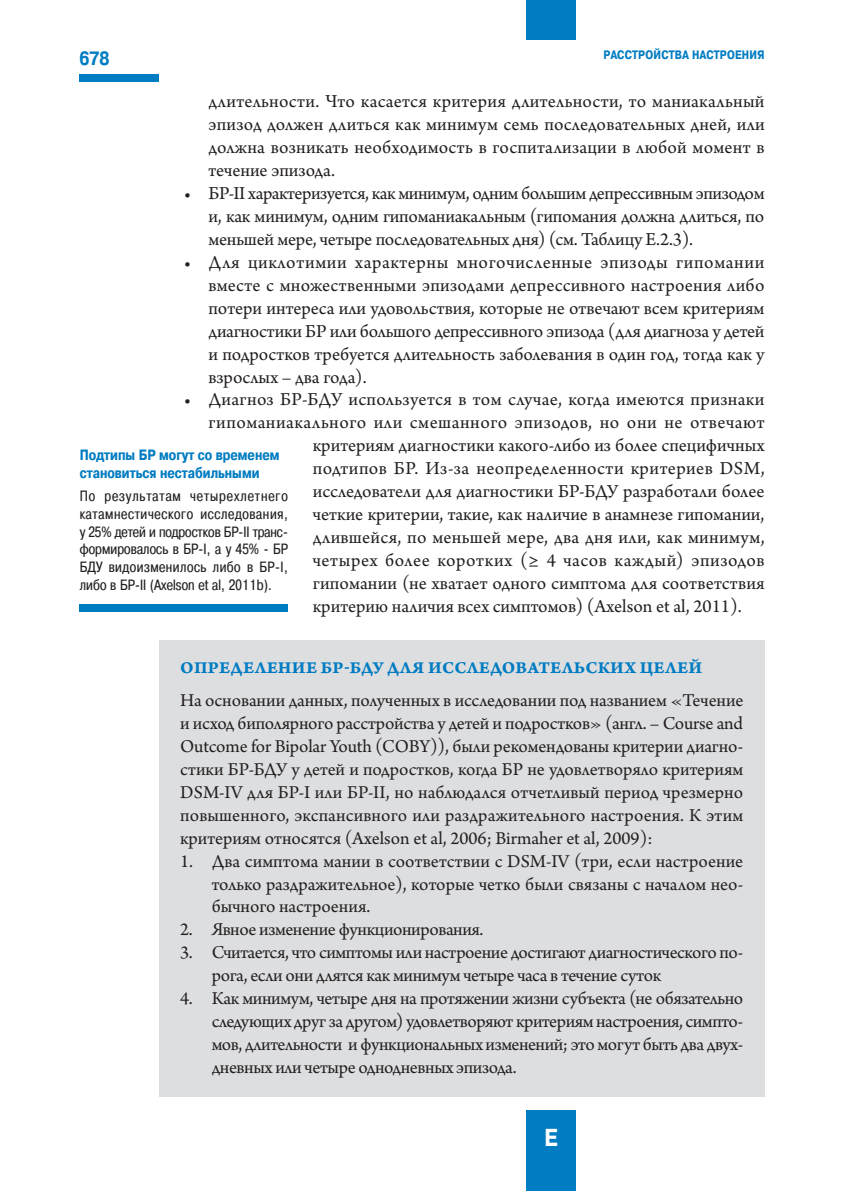
<style>
.page{position:relative;width:844px;height:1191px;background:#fff}
.page>*{position:absolute;margin:0;border:0;box-sizing:border-box;transform-origin:0 0}
.t1{font:700 24.5px "Pragmatica Cond C";color:#fff}
.t2{font:19.25px/22.9px "Arno Pro";letter-spacing:.005em;color:#231f20;text-align:justify}
.t3{font:19.25px "Arno Pro";letter-spacing:.03em;color:#231f20}
.t4{font:700 19.25px "Pragmatica Cond C";color:#007cc2}
.Main{font:19.07px/22.9px "Arno Pro";letter-spacing:-.015em;color:#231f20;text-align:justify}
.Tab-1{font:17.5px "Arno Pro Bold Caption";letter-spacing:.01em;color:#007cc2}
.Citata{font:14.88px/17.8px "Pragmatica Cond C";letter-spacing:.01em;color:#231f20;text-align:justify}
.Citata2{font:700 14.88px/17.7px "Pragmatica Cond C";color:#007cc2}
.t5{font:700 12.25px "Pragmatica Cond C";letter-spacing:.02em;color:#007cc2}
</style>
<div class="page">
<div style="left:79px;top:74px;width:80px;height:8px;background:#007cc2"></div>
<div style="left:526px;top:0;width:49px;height:40px;background:#007cc2"></div>
<div style="left:526px;top:1110px;width:49px;height:81px;background:#007cc2"></div>
<div style="left:79px;top:604px;width:209px;height:8px;background:#007cc2"></div>
<div style="left:159px;top:640px;width:605px;height:456px;background:#dddee0"></div>
<p class="t4" style="left:79px;top:47px;width:32px">678</p>
<p class="t5" style="left:603px;top:48px;width:162px">РАССТРОЙСТВА НАСТРОЕНИЯ</p>
<p class="t2" style="left:208px;top:91px;width:557px">длительности. Что касается критерия длительности, то маниакальный эпизод должен длиться как минимум семь последовательных дней, или должна возникать необходимость в госпитализации в любой момент в течение эпизода.</p>
<p class="t2" style="left:208px;top:183px;width:557px;text-indent:-25px">• БР-II характеризуется, как минимум, одним большим депрессивным эпизодом и, как минимум, одним гипоманиакальным (гипомания должна длиться, по меньшей мере, четыре последовательных дня) (см. Таблицу Е.2.3).</p>
<p class="t2" style="left:208px;top:252px;width:557px;text-indent:-25px">• Для циклотимии характерны многочисленные эпизоды гипомании вместе с множественными эпизодами депрессивного настроения либо потери интереса или удовольствия, которые не отвечают всем критериям диагностики БР или большого депрессивного эпизода (для диагноза у детей и подростков требуется длительность заболевания в один год, тогда как у взрослых – два года).</p>
<p class="t2" style="left:184px;top:389px;width:582px">• Диагноз БР-БДУ используется в том случае, когда имеются признаки</p>
<p class="t3" style="left:208px;top:411px;width:557px">гипоманиакального или смешанного эпизодов, но они не отвечают</p>
<p class="t2" style="left:313px;top:435px;width:453px">критериям диагностики какого-либо из более специфичных</p>
<p class="t2" style="left:313px;top:458px;width:453px">подтипов БР. Из-за неопределенности критериев DSM,</p>
<p class="t2" style="left:313px;top:481px;width:453px">исследователи для диагностики БР-БДУ разработали более</p>
<p class="t2" style="left:313px;top:504px;width:453px">четкие критерии, такие, как наличие в анамнезе гипомании,</p>
<p class="t2" style="left:313px;top:527px;width:453px">длившейся, по меньшей мере, два дня или, как минимум,</p>
<p class="t3" style="left:313px;top:549px;width:453px">четырех более коротких (≥ 4 часов каждый) эпизодов</p>
<p class="t2" style="left:313px;top:573px;width:453px">гипомании (не хватает одного симптома для соответствия</p>
<p class="t2" style="left:313px;top:595px;width:430px">критерию наличия всех симптомов) (Axelson et al, 2011).</p>
<p class="Citata2" style="left:80px;top:446px;width:201px">Подтипы БР могут со временем становиться нестабильными</p>
<p class="Citata" style="left:80px;top:487px;width:210px">По результатам четырехлетнего катамнестического исследования, у 25% детей и подростков БР-II транс&shy;формировалось в БР-I, а у 45% - БР БДУ видоизменилось либо в БР-I, либо в БР-II (Axelson et al, 2011b).</p>
<p class="Tab-1" style="left:180px;top:657px;width:523px">ОПРЕДЕЛЕНИЕ БР-БДУ ДЛЯ ИССЛЕДОВАТЕЛЬСКИХ ЦЕЛЕЙ</p>
<p class="Main" style="left:180px;top:690px;width:564px">На основании данных, полученных в исследовании под названием «Течение и исход биполярного расстройства у детей и подростков» (англ. – Course and Outcome for Bipolar Youth (COBY)), были рекомендованы критерии диагно&shy;стики БР-БДУ у детей и подростков, когда БР не удовлетворяло критериям DSM-IV для БР-I или БР-II, но наблюдался отчетливый период чрезмерно повышенного, экспансивного или раздражительного настроения. К этим критериям относятся (Axelson et al, 2006; Birmaher et al, 2009):</p>
<p class="Main" style="left:212px;top:850px;width:533px;text-indent:-32px">1. Два симптома мании в соответствии с DSM-IV (три, если настроение только раздражительное), которые четко были связаны с началом нео&shy;бычного настроения.</p>
<p class="Main" style="left:180px;top:919px;width:305px">2. Явное изменение функционирования.</p>
<p class="Main" style="left:212px;top:942px;width:533px;text-indent:-32px">3. Считается, что симптомы или настроение достигают диагностического по&shy;рога, если они длятся как минимум четыре часа в течение суток</p>
<p class="Main" style="left:212px;top:988px;width:533px;text-indent:-32px">4. Как минимум, четыре дня на протяжении жизни субъекта (не обязательно следующих друг за другом) удовлетворяют критериям настроения, симпто&shy;мов, длительности и функциональных изменений; это могут быть два двух&shy;дневных или четыре однодневных эпизода.</p>
<p class="t1" style="left:544px;top:1123px;width:15px">E</p>
</div>
